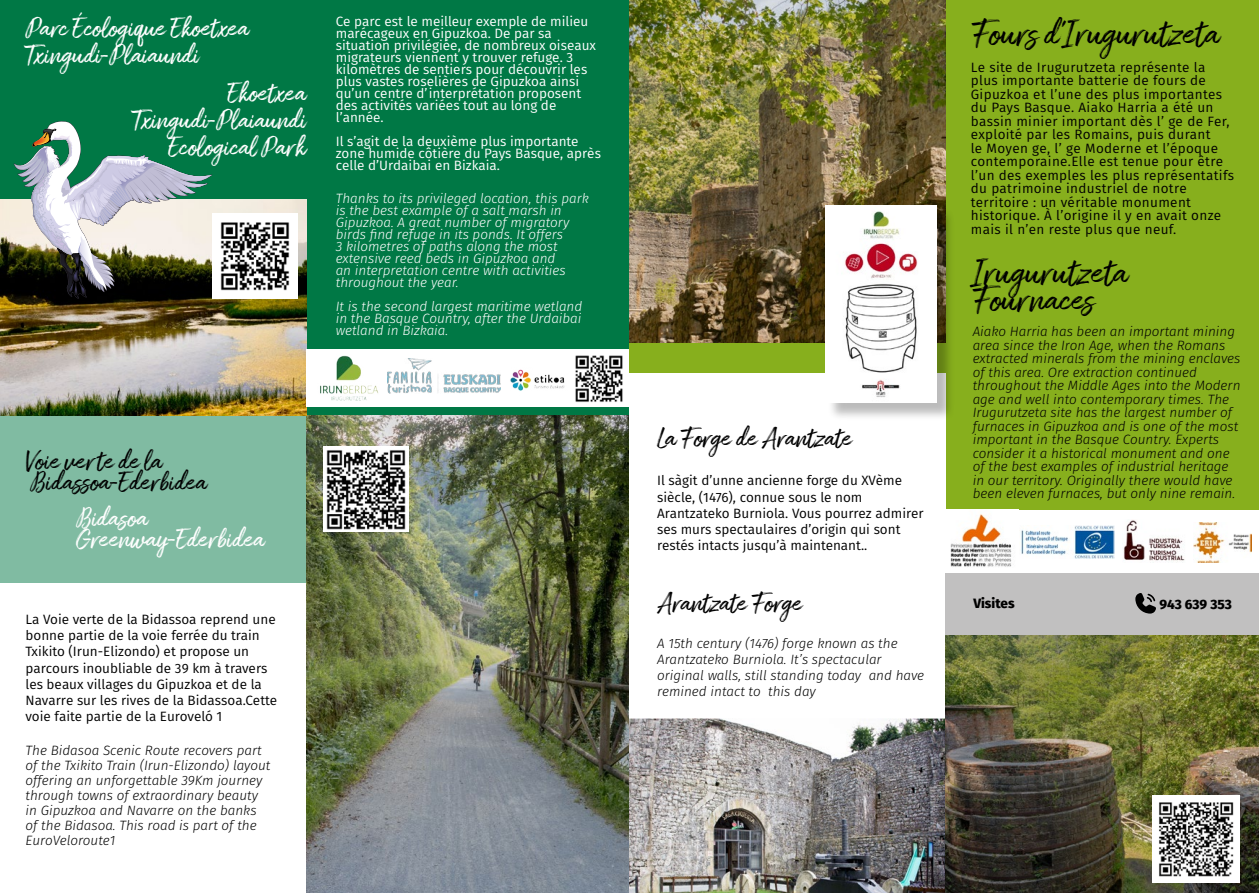
<style>
.page{position:relative;width:1259px;height:893px;background:#fff}
.page>*{position:absolute;margin:0;border:0;box-sizing:border-box;transform-origin:0 0}
.t1{font:36px/27px "Amithen";color:#000}
.t2{font:27px/27px "Amithen";color:#fff}
.t3{font:27px/21px "Amithen";color:#000}
.t4{font:13.5px/13.5px "Fira Sans";letter-spacing:.015em;color:#000}
.t5{font:italic 300 13.5px/13.5px "Fira Sans";color:#000}
.t6{font:13.5px/12px "Fira Sans";color:#fff}
.t7{font:italic 300 13.5px/12px "Fira Sans";color:#fff}
.t8{font:800 13.5px "Fira Sans";color:#000}
</style>
<div class="page">
<div style="left:0;top:415px;width:306px;height:168px;background:#80bba2"></div>
<img style="left:306px;top:415px;width:323px;height:478px">
<div style="left:0;top:0;width:629px;height:415px;background:#007845"></div>
<img style="left:0;top:199px;width:306px;height:216px">
<div style="left:306px;top:349px;width:323px;height:58px;background:#fff"></div>
<img style="left:387px;top:359px;width:113px;height:35px">
<svg style="left:14px;top:121px;width:198px;height:178px"></svg>
<img style="left:575px;top:355px;width:48px;height:47px">
<img style="left:320px;top:355px;width:59px;height:46px">
<div style="left:944px;top:0;width:315px;height:893px;background:#87af1d"></div>
<div style="left:629px;top:3px;width:316px;height:890px;background:#fff"></div>
<img style="left:629px;top:719px;width:316px;height:174px">
<div style="left:629px;top:275px;width:323px;height:98px;background:#87af1d"></div>
<img style="left:629px;top:0;width:316px;height:343px">
<img style="left:945px;top:635px;width:314px;height:258px">
<div style="left:945px;top:573px;width:314px;height:62px;background:#c1c0c0"></div>
<svg style="left:1135px;top:593px;width:21px;height:21px"></svg>
<div style="left:828px;top:207px;width:126px;height:214px;background:#000;opacity:.27"></div>
<img style="left:825px;top:205px;width:111px;height:197px">
<img style="left:323px;top:446px;width:86px;height:86px">
<img style="left:212px;top:213px;width:86px;height:86px">
<img style="left:1152px;top:795px;width:87px;height:88px">
<img style="left:510px;top:369px;width:55px;height:22px">
<div style="left:945px;top:510px;width:314px;height:63px;background:#fff"></div>
<img style="left:1020px;top:526px;width:94px;height:32px">
<img style="left:950px;top:514px;width:62px;height:53px">
<img style="left:1123px;top:520px;width:62px;height:42px">
<img style="left:1193px;top:523px;width:58px;height:39px">
<h2 class="t2" style="left:26px;top:16px;width:225px">Parc Écologique Ekoetxea<br>Txingudi-Plaiaundi</h2>
<h2 class="t2" style="left:133px;top:81px;width:175px;text-align:right">Ekoetxea<br>Txingudi-Plaiaundi<br>Ecological Park</h2>
<p class="t6" style="left:336px;top:15px;width:262px">Ce parc est le meilleur exemple de milieu marécageux en Gipuzkoa. De par sa situation privilégiée, de nombreux oiseaux migrateurs viennent y trouver refuge. 3 kilomètres de sentiers pour découvrir les plus vastes roselières de Gipuzkoa ainsi qu’un centre d’interprétation proposent des activités variées tout au long de l’année.</p>
<p class="t6" style="left:336px;top:135px;width:267px">Il s’agit de la deuxième plus importante zone humide côtière du Pays Basque, après celle d’Urdaibai en Bizkaia.</p>
<p class="t7" style="left:336px;top:192px;width:254px">Thanks to its privileged location, this park is the best example of a salt marsh in Gipuzkoa. A great number of migratory birds find refuge in its ponds. It offers<br>3 kilometres of paths along the most extensive reed beds in Gipuzkoa and<br>an interpretation centre with activities throughout the year.</p>
<p class="t7" style="left:336px;top:300px;width:248px;text-align:justify">It is the second largest maritime wetland in the Basque Country, after the Urdaibai wetland in Bizkaia.</p>
<h2 class="t3" style="left:26px;top:452px;width:183px">Voie verte de la<br>Bidassoa-Ederbidea</h2>
<h2 class="t2" style="left:76px;top:509px;width:190px;line-height:21px">Bidasoa<br>Greenway-Ederbidea</h2>
<p class="t4" style="left:26px;top:611px;width:253px;line-height:16.2px">La Voie verte de la Bidassoa reprend une bonne partie de la voie ferrée du train Txikito (Irun-Elizondo) et propose un parcours inoubliable de 39 km à travers les beaux villages du Gipuzkoa et de la Navarre sur les rives de la Bidassoa.Cette voie faite partie de la Euroveló 1</p>
<p class="t5" style="left:26px;top:742px;width:246px;line-height:15px">The Bidasoa Scenic Route recovers part of the Txikito Train (Irun-Elizondo) layout offering an unforgettable 39Km journey through towns of extraordinary beauty in Gipuzkoa and Navarre on the banks of the Bidasoa. This road is part of the EuroVeloroute1</p>
<h2 class="t3" style="left:657px;top:429px;width:196px">La Forge de Arantzate</h2>
<p class="t4" style="left:657px;top:472px;width:268px;line-height:16.2px">Il sàgit d’unne ancienne forge du XVème siècle, (1476), connue sous le nom Arantzateko Burniola. Vous pourrez admirer ses murs spectaulaires d’origin qui sont restés intacts jusqu’à maintenant..</p>
<h2 class="t3" style="left:657px;top:594px;width:147px">Arantzate Forge</h2>
<p class="t5" style="left:657px;top:635px;width:269px;line-height:16.2px">A 15th century (1476) forge known as the Arantzateko Burniola. It’s spectacular original walls, still standing today and have remined intact to this day</p>
<h1 class="t1" style="left:972px;top:22px;width:249px">Fours d’Irugurutzeta</h1>
<p class="t4" style="left:971px;top:60px;width:265px">Le site de Irugurutzeta représente la plus importante batterie de fours de Gipuzkoa et l’une des plus importantes du Pays Basque. Aiako Harria a été un bassin minier important dès l’ ge de Fer, exploité par les Romains, puis durant<br>le Moyen ge, l’ ge Moderne et l’époque contemporaine.Elle est tenue pour être l’un des exemples les plus représentatifs du patrimoine industriel de notre territoire : un véritable monument historique. À l’origine il y en avait onze mais il n’en reste plus que neuf.</p>
<h1 class="t1" style="left:972px;top:261px;width:157px">Irugurutzeta<br>Fournaces</h1>
<p class="t5" style="left:972px;top:325px;width:269px">Aiako Harria has been an important mining area since the Iron Age, when the Romans extracted minerals from the mining enclaves of this area. Ore extraction continued throughout the Middle Ages into the Modern age and well into contemporary times. The Irugurutzeta site has the largest number of furnaces in Gipuzkoa and is one of the most important in the Basque Country. Experts consider it a historical monument and one of the best examples of industrial heritage in our territory. Originally there would have been eleven furnaces, but only nine remain.</p>
<p class="t8" style="left:973px;top:592px;width:43px">Visites</p>
<p class="t8" style="left:1159px;top:592px;width:74px">943 639 353</p>
</div>
